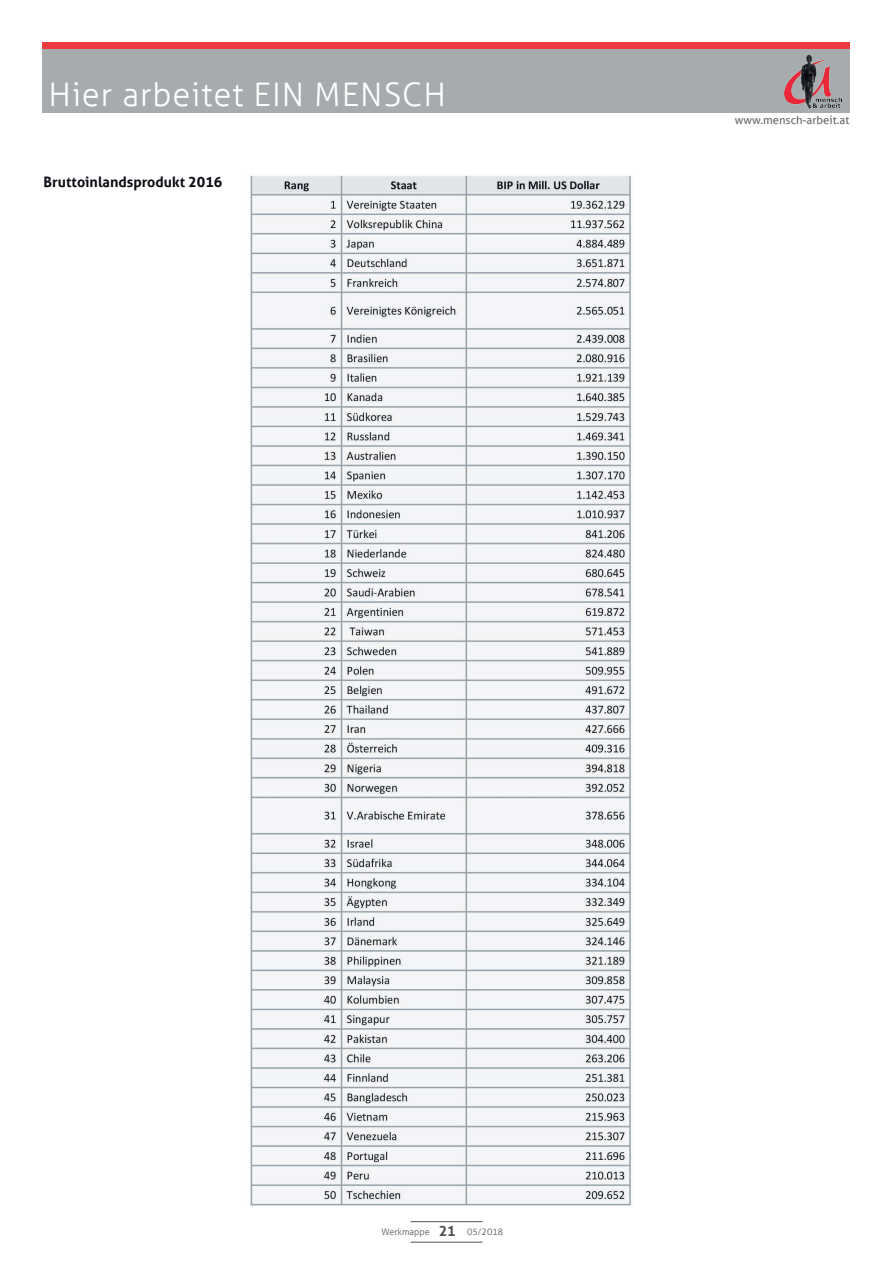
<style>
.page{position:relative;width:893px;height:1263px;background:#fff}
.page>*{position:absolute;margin:0;border:0;box-sizing:border-box;transform-origin:0 0}
.t1{font:300 32.55px "Aller";letter-spacing:.03em;color:#fff}
.t2{font:700 14.25px "Aller";color:#0e0c14}
.t3{font:11.25px "Aller";color:#666b6d}
.t4{font:300 9px "Aller";color:#505356}
.s1{font-weight:700;font-size:14.25px}
</style>
<div class="page">
<hr style="left:411px;top:1221px;width:71px;height:1px;background:#505356">
<hr style="left:411px;top:1242px;width:71px;height:1px;background:#505356">
<div style="left:43px;top:49px;width:807px;height:64px;background:#a6abad"></div>
<div style="left:43px;top:43px;width:807px;height:6px;background:#ec3a43"></div>
<img style="left:785px;top:55px;width:57px;height:55px">
<img style="left:250px;top:174px;width:383px;height:1032px">
<h1 class="t1" style="left:48px;top:75px;width:399px">Hier arbeitet EIN MENSCH</h1>
<p class="t2" style="left:44px;top:173px;width:180px">Bruttoinlandsprodukt 2016</p>
<p class="t3" style="left:735px;top:113px;width:116px">www.mensch-arbeit.at</p>
<p class="t4" style="left:381px;top:1226px;width:123px">Werkmappe <span class="s1">21</span> 05/2018</p>
</div>
